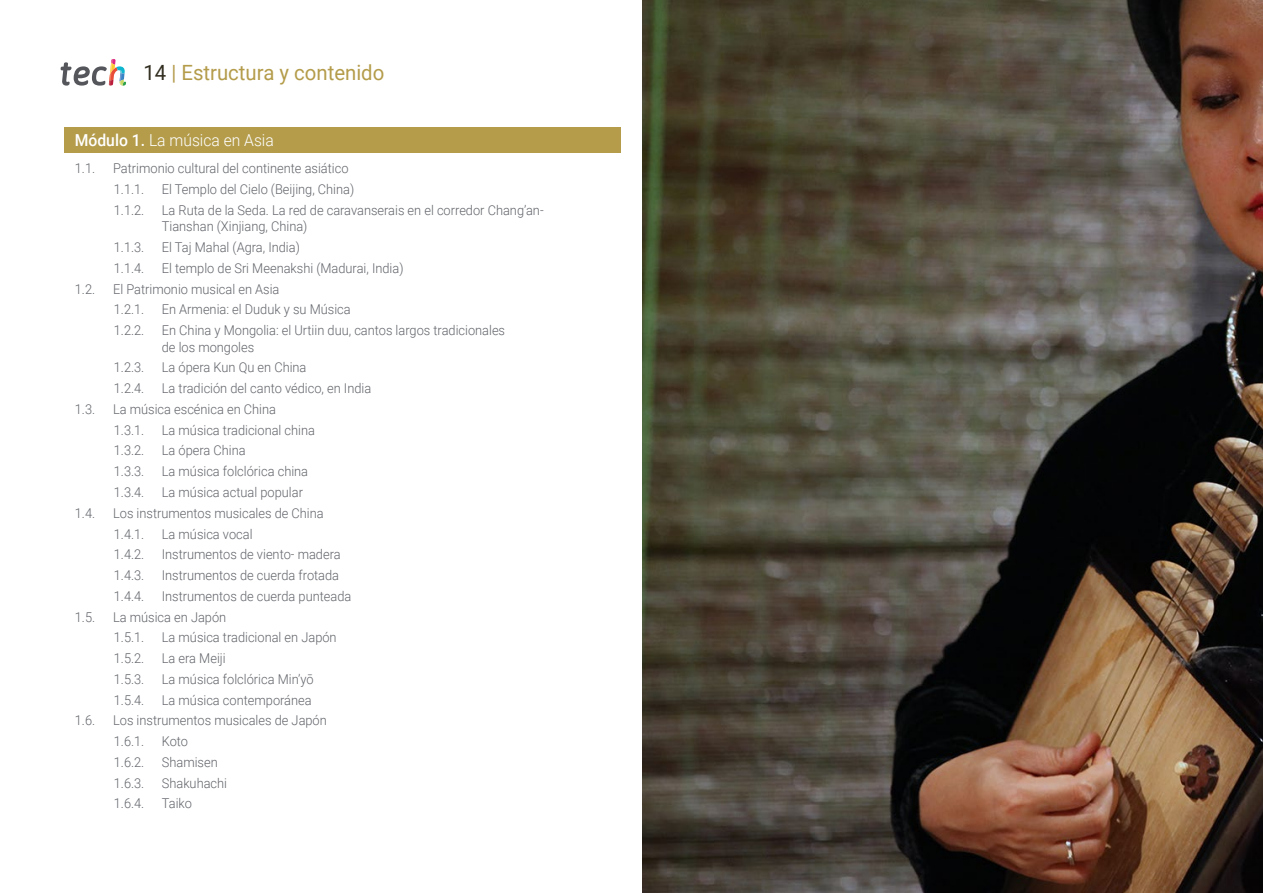
<style>
.page{position:relative;width:1263px;height:893px;background:#fff}
.page>*{position:absolute;margin:0;border:0;box-sizing:border-box;transform-origin:0 0}
.t1{font:21px "Roboto";color:#b49c4b}
.t2{font:300 16.5px "Roboto";color:#fff;scale:.95 1}
.t3{font:300 13.5px/20.7px "Roboto";color:#61646a;scale:.95 1}
.s1{color:#312e20}
.s2{font-weight:500}
</style>
<div class="page">
<div style="left:64px;top:128px;width:557px;height:25px;background:#b49c4b"></div>
<svg style="left:61px;top:59px;width:65px;height:27px"></svg>
<img style="left:642px;top:0;width:621px;height:893px">
<h1 class="t1" style="left:144px;top:57px;width:242px"><span class="s1">14</span> | Estructura y contenido</h1>
<p class="t2" style="left:75px;top:129px;width:211px"><span class="s2">Módulo 1.</span> La música en Asia</p>
<p class="t3" style="left:75px;top:158px;width:23px">1.1.</p>
<p class="t3" style="left:113px;top:158px;width:249px">Patrimonio cultural del continente asiático<br>1.1.1.</p>
<p class="t3" style="left:162px;top:179px;width:204px">El Templo del Cielo (Beijing, China)</p>
<p class="t3" style="left:114px;top:199px;width:34px">1.1.2.</p>
<p class="t3" style="left:162px;top:201px;width:403px;line-height:16.5px">La Ruta de la Seda. La red de caravanserais en el corredor Chang’an-<br>Tianshan (Xinjiang, China)</p>
<p class="t3" style="left:114px;top:237px;width:34px">1.1.3.</p>
<p class="t3" style="left:162px;top:237px;width:147px">El Taj Mahal (Agra, India)</p>
<p class="t3" style="left:114px;top:257px;width:34px">1.1.4.</p>
<p class="t3" style="left:162px;top:257px;width:256px">El templo de Sri Meenakshi (Madurai, India)</p>
<p class="t3" style="left:75px;top:278px;width:23px">1.2.</p>
<p class="t3" style="left:113px;top:278px;width:177px">El Patrimonio musical en Asia<br>1.2.1.</p>
<p class="t3" style="left:162px;top:299px;width:200px">En Armenia: el Duduk y su Música</p>
<p class="t3" style="left:114px;top:320px;width:34px">1.2.2.</p>
<p class="t3" style="left:162px;top:322px;width:363px;line-height:16.5px">En China y Mongolia: el Urtiin duu, cantos largos tradicionales de los mongoles</p>
<p class="t3" style="left:114px;top:357px;width:34px">1.2.3.</p>
<p class="t3" style="left:162px;top:357px;width:154px">La ópera Kun Qu en China</p>
<p class="t3" style="left:114px;top:378px;width:34px">1.2.4.</p>
<p class="t3" style="left:162px;top:378px;width:222px">La tradición del canto védico, en India</p>
<p class="t3" style="left:75px;top:398px;width:23px">1.3.</p>
<p class="t3" style="left:113px;top:398px;width:173px">La música escénica en China<br>1.3.1.</p>
<p class="t3" style="left:162px;top:419px;width:163px">La música tradicional china</p>
<p class="t3" style="left:114px;top:440px;width:34px">1.3.2.</p>
<p class="t3" style="left:162px;top:440px;width:90px">La ópera China</p>
<p class="t3" style="left:114px;top:461px;width:34px">1.3.3.</p>
<p class="t3" style="left:162px;top:461px;width:155px">La música folclórica china</p>
<p class="t3" style="left:114px;top:481px;width:34px">1.3.4.</p>
<p class="t3" style="left:162px;top:481px;width:150px">La música actual popular</p>
<p class="t3" style="left:75px;top:502px;width:23px">1.4.</p>
<p class="t3" style="left:113px;top:502px;width:223px">Los instrumentos musicales de China<br>1.4.1.</p>
<p class="t3" style="left:162px;top:523px;width:97px">La música vocal</p>
<p class="t3" style="left:114px;top:544px;width:34px">1.4.2.</p>
<p class="t3" style="left:162px;top:544px;width:190px">Instrumentos de viento- madera</p>
<p class="t3" style="left:114px;top:564px;width:34px">1.4.3.</p>
<p class="t3" style="left:162px;top:564px;width:188px">Instrumentos de cuerda frotada</p>
<p class="t3" style="left:114px;top:585px;width:34px">1.4.4.</p>
<p class="t3" style="left:162px;top:585px;width:201px">Instrumentos de cuerda punteada</p>
<p class="t3" style="left:75px;top:606px;width:23px">1.5.</p>
<p class="t3" style="left:113px;top:606px;width:121px">La música en Japón<br>1.5.1.</p>
<p class="t3" style="left:162px;top:627px;width:185px">La música tradicional en Japón</p>
<p class="t3" style="left:114px;top:647px;width:34px">1.5.2.</p>
<p class="t3" style="left:162px;top:647px;width:69px">La era Meiji</p>
<p class="t3" style="left:114px;top:668px;width:34px">1.5.3.</p>
<p class="t3" style="left:162px;top:668px;width:161px">La música folclórica Min’yō</p>
<p class="t3" style="left:114px;top:689px;width:34px">1.5.4.</p>
<p class="t3" style="left:162px;top:689px;width:159px">La música contemporánea</p>
<p class="t3" style="left:75px;top:710px;width:23px">1.6.</p>
<p class="t3" style="left:113px;top:710px;width:226px">Los instrumentos musicales de Japón<br>1.6.1.</p>
<p class="t3" style="left:162px;top:730px;width:29px">Koto</p>
<p class="t3" style="left:114px;top:751px;width:34px">1.6.2.</p>
<p class="t3" style="left:162px;top:751px;width:60px">Shamisen</p>
<p class="t3" style="left:114px;top:772px;width:34px">1.6.3.</p>
<p class="t3" style="left:162px;top:772px;width:70px">Shakuhachi</p>
<p class="t3" style="left:114px;top:793px;width:34px">1.6.4.</p>
<p class="t3" style="left:162px;top:793px;width:33px">Taiko</p>
</div>
